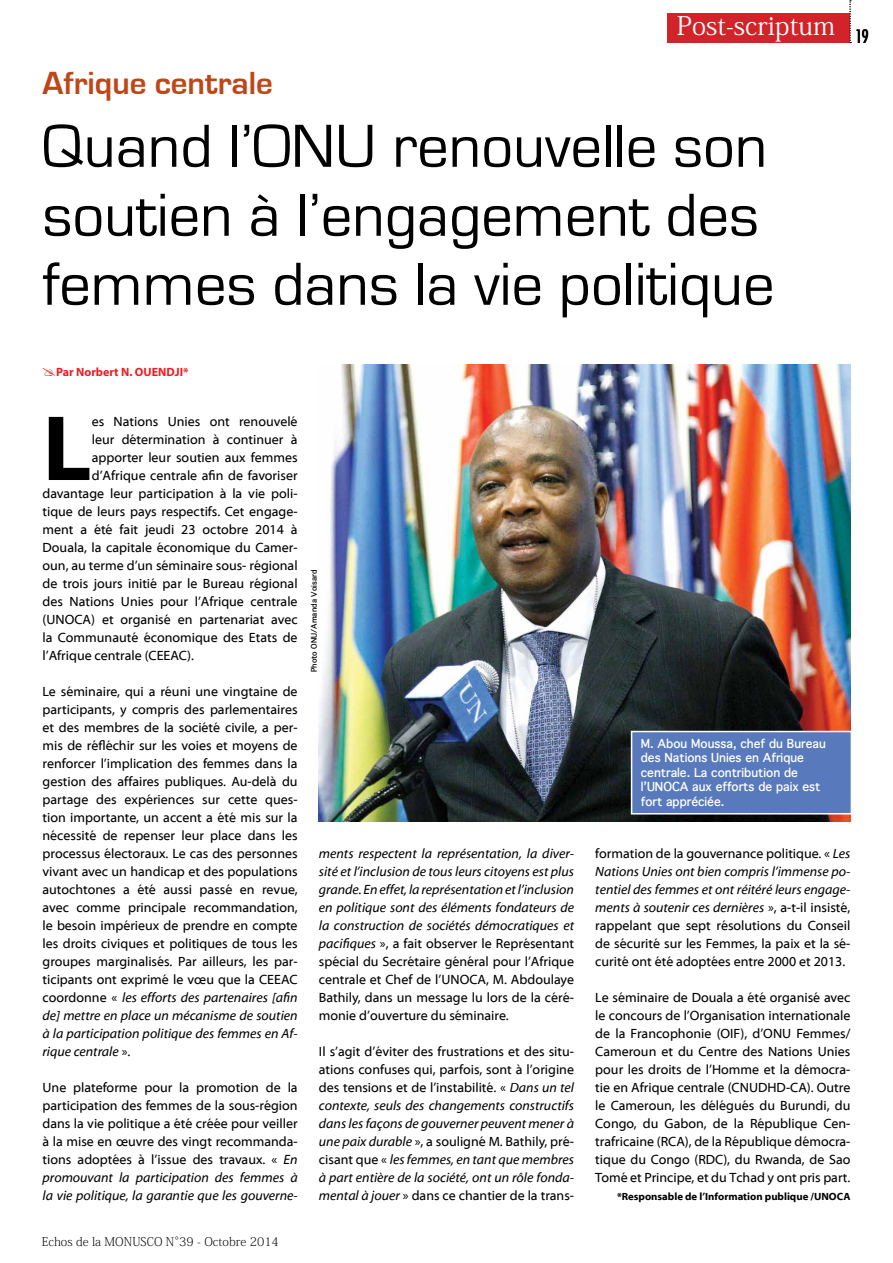
<style>
.page{position:relative;width:893px;height:1263px;background:#fff}
.page>*{position:absolute;margin:0;border:0;box-sizing:border-box;transform-origin:0 0}
.t1{font:700 93.6px "Myriad Web Pro";color:#000}
.t2{font:63px/69px "Eurostile";color:#000}
.t3{font:700 33px "Eurostile";color:#bd4718}
.t4{font:25.5px "Koz Min Pro";color:#fff}
.t5{font:500 condensed 18px "Futura";color:#000}
.t6{font:13.5px/18px "Myriad Web Pro";color:#000;text-align:justify}
.t7{font:italic 13.5px/18px "Myriad Web Pro";color:#000;text-align:justify}
.t8{font:700 12px/14.4px "Thonburi";letter-spacing:-.01em;color:#fff}
.t9{font:200 12px "Koz Min Pr 6 N";color:#000}
.t10{font:700 12px "Myriad Pro";color:#ed1d24}
.t11{font:700 10.5px "Myriad Web Pro";color:#000}
.t12{font:700 7.5px "Thonburi";color:#000}
.s1{font-style:italic}
.s2{font-style:normal}
</style>
<div class="page">
<img style="left:319px;top:365px;width:532px;height:456px">
<div style="left:668px;top:13px;width:182px;height:30px;background:#d2232a"></div>
<svg style="left:849px;top:0;width:2px;height:43px"></svg>
<div style="left:632px;top:731px;width:219px;height:83px;background:#587abc"></div>
<div style="left:631px;top:731px;width:221px;height:83px;border:2px solid #fff"></div>
<h3 class="t3" style="left:42px;top:65px;width:232px">Afrique centrale</h3>
<h3 class="t4" style="left:677px;top:8px;width:159px">Post-scriptum</h3>
<h2 class="t2" style="left:43px;top:113px;width:734px">Quand l’ONU renouvelle son soutien à l’engagement des femmes dans la vie politique</h2>
<p class="t10" style="left:56px;top:364px;width:134px">Par Norbert N. OUENDJI*</p>
<h3 class="t5" style="left:855px;top:25px;width:15px">19</h3>
<h1 class="t1" style="left:43px;top:397px;width:51px">L</h1>
<p class="t6" style="left:92px;top:413px;width:207px">es Nations Unies ont renouvelé</p>
<p class="t6" style="left:92px;top:431px;width:207px">leur détermination à continuer à</p>
<p class="t6" style="left:92px;top:449px;width:207px">apporter leur soutien aux femmes</p>
<p class="t6" style="left:92px;top:467px;width:207px">d’Afrique centrale afin de favoriser</p>
<p class="t6" style="left:43px;top:485px;width:257px">davantage leur participation à la vie poli-</p>
<p class="t6" style="left:43px;top:503px;width:257px">tique de leurs pays respectifs. Cet engage-</p>
<p class="t6" style="left:43px;top:521px;width:257px">ment a été fait jeudi 23 octobre 2014 à</p>
<p class="t6" style="left:43px;top:539px;width:257px">Douala, la capitale économique du Camer-</p>
<p class="t6" style="left:43px;top:557px;width:257px">oun, au terme d’un séminaire sous- régional</p>
<p class="t6" style="left:43px;top:575px;width:257px">de trois jours initié par le Bureau régional</p>
<p class="t6" style="left:43px;top:593px;width:257px">des Nations Unies pour l’Afrique centrale</p>
<p class="t6" style="left:43px;top:611px;width:257px">(UNOCA) et organisé en partenariat avec</p>
<p class="t6" style="left:43px;top:629px;width:257px">la Communauté économique des Etats de</p>
<p class="t6" style="left:43px;top:647px;width:153px">l’Afrique centrale (CEEAC).</p>
<p class="t6" style="left:43px;top:683px;width:257px">Le séminaire, qui a réuni une vingtaine de participants, y compris des parlementaires et des membres de la société civile, a per&shy;mis de réfléchir sur les voies et moyens de renforcer l’implication des femmes dans la gestion des affaires publiques. Au-delà du partage des expériences sur cette ques&shy;tion importante, un accent a été mis sur la nécessité de repenser leur place dans les processus électoraux. Le cas des personnes vivant avec un handicap et des populations autochtones a été aussi passé en revue, avec comme principale recommandation, le besoin impérieux de prendre en compte les droits civiques et politiques de tous les groupes marginalisés. Par ailleurs, les par&shy;ticipants ont exprimé le vœu que la CEEAC coordonne « <span class="s1">les efforts des partenaires [afin de] mettre en place un mécanisme de soutien à la participation politique des femmes en Af&shy;rique centrale</span> ».</p>
<p class="t6" style="left:43px;top:1079px;width:257px">Une plateforme pour la promotion de la participation des femmes de la sous-région dans la vie politique a été créée pour veiller à la mise en œuvre des vingt recommanda&shy;tions adoptées à l’issue des travaux. « <span class="s1">En promouvant la participation des femmes à la vie politique, la garantie que les gouverne-</span></p>
<p class="t9" style="left:42px;top:1235px;width:239px">Echos de la MONUSCO N°39 - Octobre 2014</p>
<p class="t12" style="left:308px;top:672px;width:104px;rotate:-90deg">Photo ONU/Amanda Voisard</p>
<p class="t7" style="left:319px;top:845px;width:257px">ments respectent la représentation, la diver&shy;sité et l’inclusion de tous leurs citoyens est plus grande. En effet, la représentation et l’inclusion en politique sont des éléments fondateurs de la construction de sociétés démocratiques et pacifiques <span class="s2">», a fait observer le Représentant spécial du Secrétaire général pour l’Afrique centrale et Chef de l’UNOCA, M. Abdoulaye Bathily, dans un message lu lors de la céré&shy;monie d’ouverture du séminaire.</span></p>
<p class="t7" style="left:319px;top:1043px;width:257px"><span class="s2">Il s’agit d’éviter des frustrations et des situ&shy;ations confuses qui, parfois, sont à l’origine des tensions et de l’instabilité. «</span> Dans un tel contexte, seuls des changements constructifs dans les façons de gouverner peuvent mener à une paix durable <span class="s2">», a souligné M. Bathily, pré&shy;cisant que «</span> les femmes, en tant que membres à part entière de la société, ont un rôle fonda&shy;mental à jouer <span class="s2">» dans ce chantier de la trans-</span></p>
<p class="t8" style="left:641px;top:736px;width:187px">M. Abou Moussa, chef du Bureau des Nations Unies en Afrique centrale. La contribution de l’UNOCA aux efforts de paix est fort appréciée.</p>
<p class="t6" style="left:595px;top:845px;width:257px">formation de la gouvernance politique. « <span class="s1">Les Nations Unies ont bien compris l’immense po&shy;tentiel des femmes et ont réitéré leurs engage&shy;ments à soutenir ces dernières</span> », a-t-il insisté, rappelant que sept résolutions du Conseil de sécurité sur les Femmes, la paix et la sé&shy;curité ont été adoptées entre 2000 et 2013.</p>
<p class="t6" style="left:595px;top:989px;width:257px">Le séminaire de Douala a été organisé avec le concours de l’Organisation internationale de la Francophonie (OIF), d’ONU Femmes/ Cameroun et du Centre des Nations Unies pour les droits de l’Homme et la démocra&shy;tie en Afrique centrale (CNUDHD-CA). Outre le Cameroun, les délégués du Burundi, du Congo, du Gabon, de la République Cen&shy;trafricaine (RCA), de la République démocra&shy;tique du Congo (RDC), du Rwanda, de Sao Tomé et Principe, et du Tchad y ont pris part.</p>
<p class="t11" style="left:617px;top:1191px;width:235px">*Responsable de l’Information publique /UNOCA</p>
</div>
